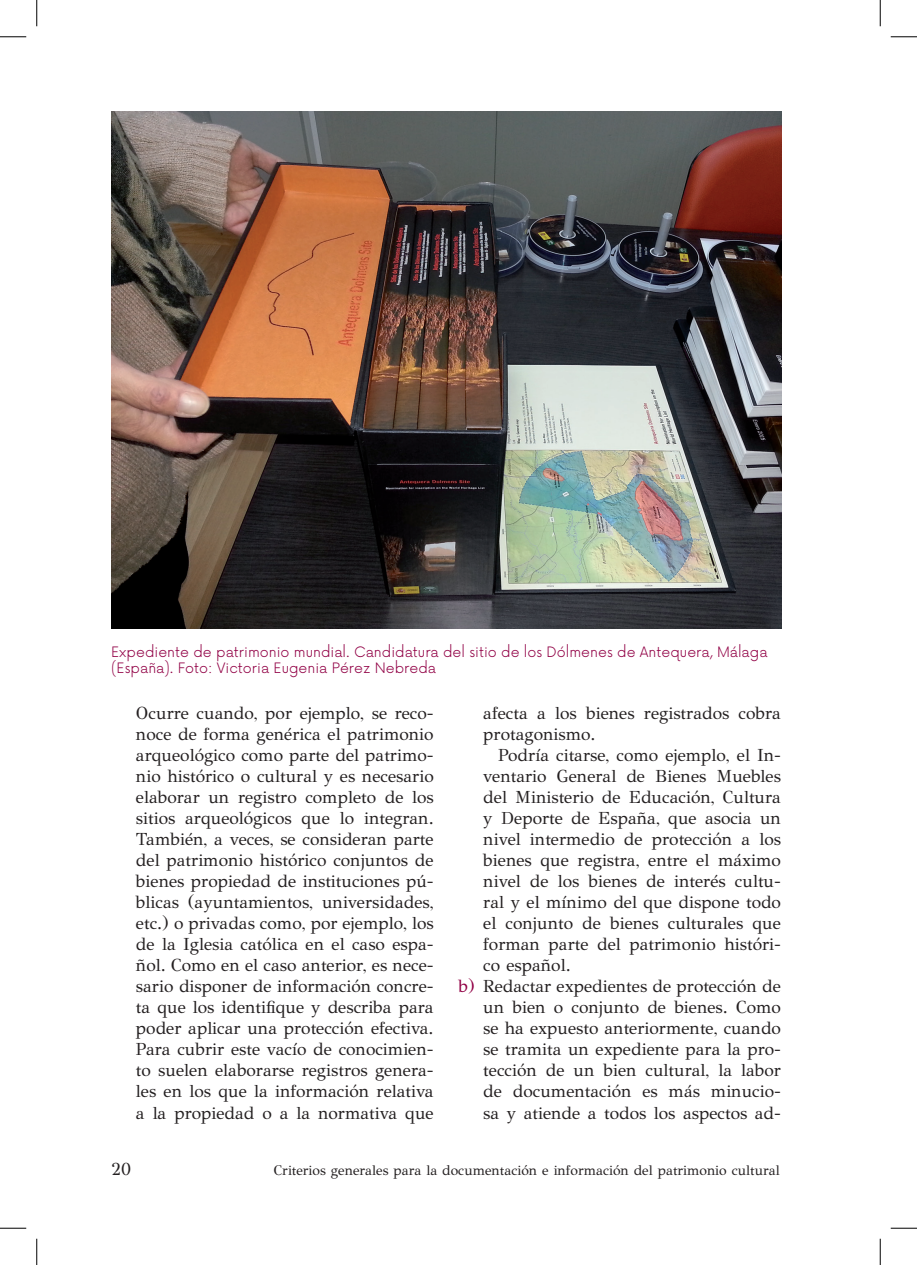
<style>
.page{position:relative;width:917px;height:1265px;background:#fff}
.page>*{position:absolute;margin:0;border:0;box-sizing:border-box;transform-origin:0 0}
.t1{font:17.5px/21px "GFS Didot";color:#231f20;text-align:justify}
.t2{font:17.5px "GFS Didot";letter-spacing:.06em;color:#231f20}
.t3{font:300 14px/16.8px "Now Alt";color:#910045}
.t4{font:14px "GFS Didot";color:#231f20}
.s1{color:#910045}
</style>
<div class="page">
<img style="left:111px;top:111px;width:670px;height:517px">
<svg style="left:0;top:36px;width:26px;height:1px"></svg>
<svg style="left:891px;top:36px;width:26px;height:1px"></svg>
<svg style="left:0;top:1227px;width:26px;height:1px"></svg>
<svg style="left:891px;top:1227px;width:26px;height:1px"></svg>
<svg style="left:36px;top:0;width:1px;height:26px"></svg>
<svg style="left:36px;top:1238px;width:1px;height:26px"></svg>
<svg style="left:880px;top:0;width:1px;height:26px"></svg>
<svg style="left:880px;top:1238px;width:1px;height:26px"></svg>
<p class="t3" style="left:111px;top:642px;width:658px">Expediente de patrimonio mundial. Candidatura del sitio de los Dólmenes de Antequera, Málaga (España). Foto: Victoria Eugenia Pérez Nebreda</p>
<p class="t1" style="left:136px;top:701px;width:299px">Ocurre cuando, por ejemplo, se reco&shy;noce de forma genérica el patrimonio arqueológico como parte del patrimo&shy;nio histórico o cultural y es necesario elaborar un registro completo de los sitios arqueológicos que lo integran.<br>También, a veces, se consideran parte del patrimonio histórico conjuntos de bienes propiedad de instituciones pú&shy;blicas (ayuntamientos, universidades, etc.) o privadas como, por ejemplo, los de la Iglesia católica en el caso espa&shy;ñol. Como en el caso anterior, es nece&shy;sario disponer de información concre&shy;ta que los identifique y describa para poder aplicar una protección efectiva.<br>Para cubrir este vacío de conocimien&shy;to suelen elaborarse registros genera&shy;les en los que la información relativa a la propiedad o a la normativa que</p>
<p class="t1" style="left:483px;top:701px;width:299px">afecta a los bienes registrados cobra protagonismo.</p>
<p class="t1" style="left:498px;top:743px;width:284px">Podría citarse, como ejemplo, el In-</p>
<p class="t1" style="left:483px;top:764px;width:299px">ventario General de Bienes Muebles</p>
<p class="t1" style="left:483px;top:785px;width:299px">del Ministerio de Educación, Cultura</p>
<p class="t1" style="left:483px;top:806px;width:299px">y Deporte de España, que asocia un</p>
<p class="t1" style="left:483px;top:827px;width:299px">nivel intermedio de protección a los</p>
<p class="t1" style="left:483px;top:848px;width:299px">bienes que registra, entre el máximo</p>
<p class="t1" style="left:483px;top:869px;width:299px">nivel de los bienes de interés cultu-</p>
<p class="t1" style="left:483px;top:890px;width:299px">ral y el mínimo del que dispone todo</p>
<p class="t1" style="left:483px;top:911px;width:299px">el conjunto de bienes culturales que</p>
<p class="t1" style="left:483px;top:932px;width:299px">forman parte del patrimonio históri-</p>
<p class="t1" style="left:483px;top:953px;width:89px">co español.</p>
<p class="t1" style="left:458px;top:974px;width:324px"><span class="s1">b)</span> Redactar expedientes de protección de</p>
<p class="t1" style="left:483px;top:995px;width:299px">un bien o conjunto de bienes. Como</p>
<p class="t1" style="left:483px;top:1016px;width:299px">se ha expuesto anteriormente, cuando</p>
<p class="t2" style="left:483px;top:1035px;width:299px">se tramita un expediente para la pro-</p>
<p class="t1" style="left:483px;top:1058px;width:299px">tección de un bien cultural, la labor</p>
<p class="t1" style="left:483px;top:1079px;width:299px">de documentación es más minucio-</p>
<p class="t1" style="left:483px;top:1100px;width:299px">sa y atiende a todos los aspectos ad-</p>
<p class="t1" style="left:111px;top:1156px;width:21px">20</p>
<p class="t4" style="left:274px;top:1158px;width:507px">Criterios generales para la documentación e información del patrimonio cultural</p>
</div>
